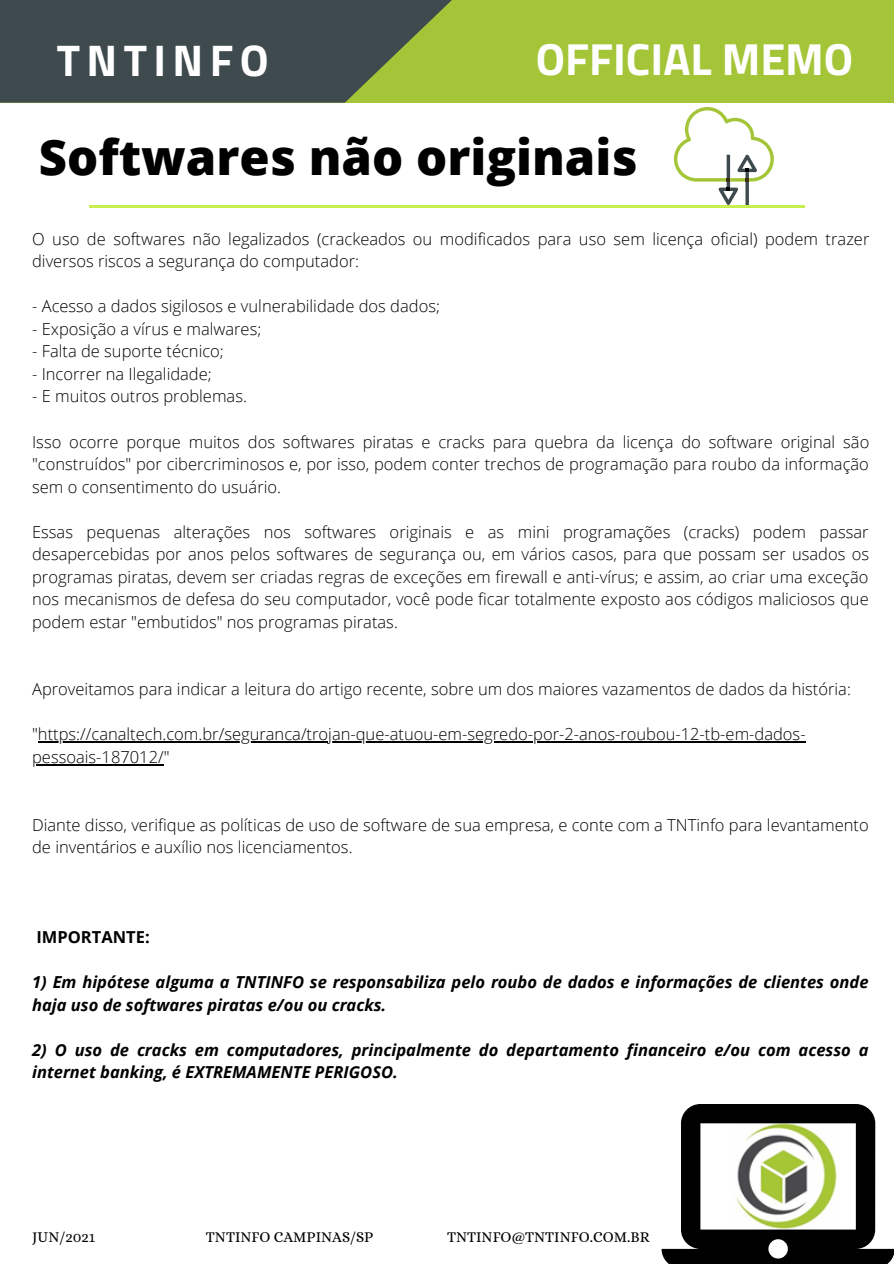
<style>
.page{position:relative;width:894px;height:1264px;background:#fff}
.page>*{position:absolute;margin:0;border:0;box-sizing:border-box;transform-origin:0 0}
.t1{font:800 49.05px "Open Sans";color:#000}
.t2{font:700 45px "Titillium Web";color:#fff}
.t3{font:700 44.4px "Titillium Web";letter-spacing:.145em;color:#fff}
.t4{font:300 16.5px/22.5px "Open Sans";color:#000}
.t5{font:italic 700 16.5px/22.5px "Open Sans";color:#000}
.t6{font:700 16.5px "Open Sans";color:#000}
.t7{font:15px "Alice";color:#000}
</style>
<div class="page">
<div style="left:0;top:0;width:893px;height:103px;background:#a4c538"></div>
<hr style="left:89px;top:205px;width:715px;height:2px;background:#c8ef4f">
<svg style="left:0;top:0;width:452px;height:103px;background:#4b594a"></svg>
<svg style="left:661px;top:1104px;width:232px;height:159px"></svg>
<svg style="left:674px;top:107px;width:99px;height:98px"></svg>
<hr style="left:38px;top:741px;width:767px;height:1px;background:#000">
<hr style="left:32px;top:764px;width:132px;height:1px;background:#000">
<p class="t3" style="left:57px;top:25px;width:213px">TNTINFO</p>
<p class="t2" style="left:535px;top:24px;width:319px">OFFICIAL MEMO</p>
<p class="t1" style="left:39px;top:123px;width:600px">Softwares não originais</p>
<p class="t4" style="left:32px;top:227px;width:838px">O uso de softwares não legalizados (crackeados ou modificados para uso sem licença oficial) podem trazer diversos riscos a segurança do computador:</p>
<p class="t4" style="left:32px;top:295px;width:409px">- Acesso a dados sigilosos e vulnerabilidade dos dados;</p>
<p class="t4" style="left:32px;top:317px;width:230px">- Exposição a vírus e malwares;</p>
<p class="t4" style="left:32px;top:340px;width:193px">- Falta de suporte técnico;</p>
<p class="t4" style="left:32px;top:362px;width:181px">- Incorrer na Ilegalidade;</p>
<p class="t4" style="left:32px;top:385px;width:216px">- E muitos outros problemas.</p>
<p class="t4" style="left:32px;top:430px;width:838px;text-align:justify">Isso ocorre porque muitos dos softwares piratas e cracks para quebra da licença do software original são "construídos" por cibercriminosos e, por isso, podem conter trechos de programação para roubo da informação sem o consentimento do usuário.</p>
<p class="t4" style="left:32px;top:520px;width:838px;text-align:justify">Essas pequenas alterações nos softwares originais e as mini programações (cracks) podem passar desapercebidas por anos pelos softwares de segurança ou, em vários casos, para que possam ser usados os programas piratas, devem ser criadas regras de exceções em firewall e anti-vírus; e assim, ao criar uma exceção nos mecanismos de defesa do seu computador, você pode ficar totalmente exposto aos códigos maliciosos que podem estar "embutidos" nos programas piratas.</p>
<p class="t4" style="left:32px;top:677px;width:820px">Aproveitamos para indicar a leitura do artigo recente, sobre um dos maiores vazamentos de dados da história:</p>
<p class="t4" style="left:32px;top:722px;width:774px">"https://canaltech.com.br/seguranca/trojan-que-atuou-em-segredo-por-2-anos-roubou-12-tb-em-dados&shy;pessoais-187012/"</p>
<p class="t4" style="left:32px;top:812px;width:837px">Diante disso, verifique as políticas de uso de software de sua empresa, e conte com a TNTinfo para levantamento de inventários e auxílio nos licenciamentos.</p>
<p class="t6" style="left:36px;top:925px;width:115px">IMPORTANTE:</p>
<p class="t5" style="left:32px;top:970px;width:837px">1) Em hipótese alguma a TNTINFO se responsabiliza pelo roubo de dados e informações de clientes onde haja uso de softwares piratas e/ou ou cracks.</p>
<p class="t5" style="left:32px;top:1038px;width:837px">2) O uso de cracks em computadores, principalmente do departamento financeiro e/ou com acesso a internet banking, é EXTREMAMENTE PERIGOSO.</p>
<p class="t7" style="left:32px;top:1228px;width:65px">JUN/2021</p>
<p class="t7" style="left:206px;top:1228px;width:169px">TNTINFO CAMPINAS/SP</p>
<p class="t7" style="left:447px;top:1228px;width:204px">TNTINFO@TNTINFO.COM.BR</p>
</div>
